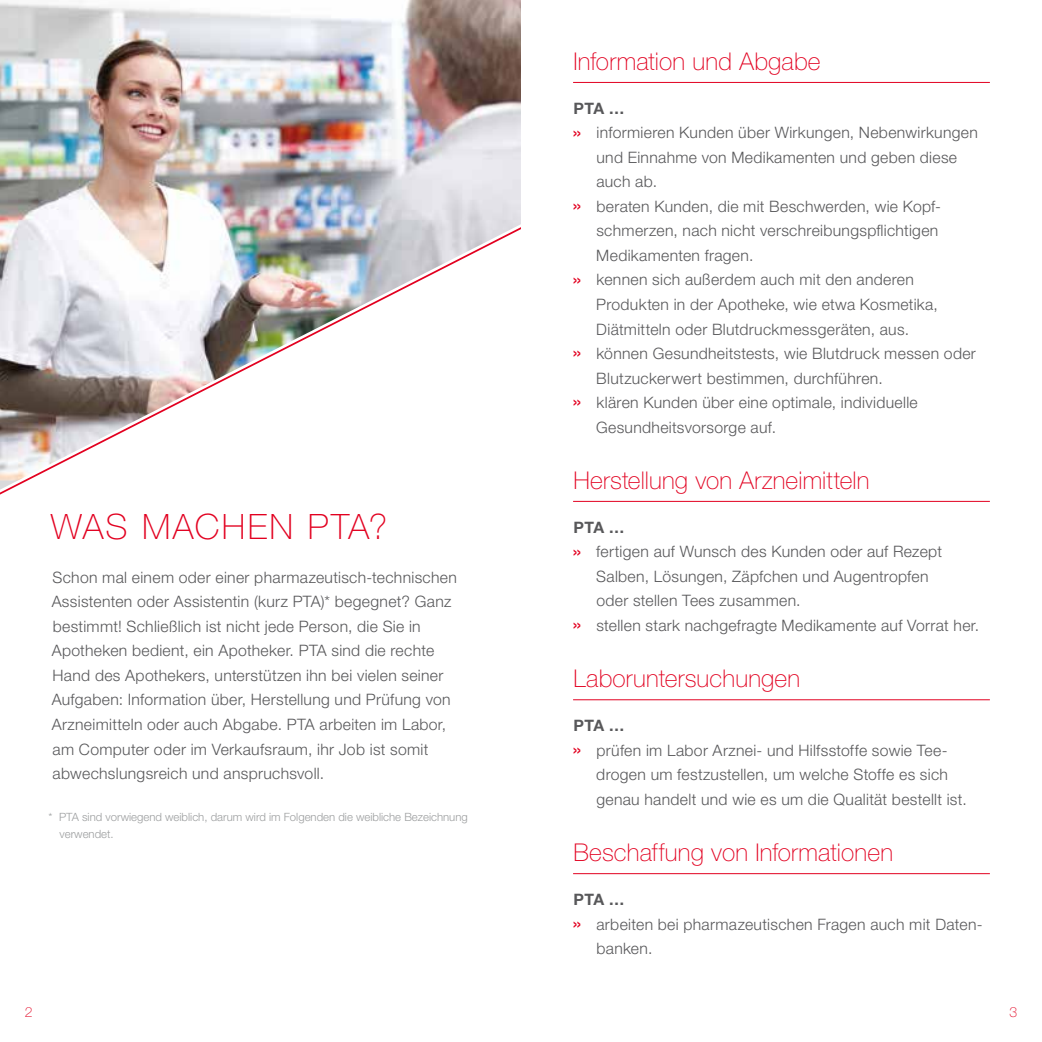
<style>
.page{position:relative;width:1042px;height:1042px;background:#fff}
.page>*{position:absolute;margin:0;border:0;box-sizing:border-box;transform-origin:0 0}
.t1{font:100 35px "Helvetica Neue LT Std";letter-spacing:.06em;color:#e20020}
.t2{font:100 24.5px "Helvetica Neue LT Std";letter-spacing:.01em;color:#e20020}
.t3{font:300 15.75px/24.5px "Helvetica Neue LT Std";letter-spacing:.02em;color:#58585a}
.t4{font:700 15.75px "Helvetica Neue LT Std";letter-spacing:-.005em;color:#58585a}
.t5{font:100 14px "Helvetica Neue LT Std";color:#e20020}
.t6{font:300 11.38px/17.5px "Helvetica Neue LT Std";color:#9c9e9f}
.s1{font-weight:400;font-size:19.25px;color:#e20020}
</style>
<div class="page">
<img style="left:0;top:0;width:521px;height:210px">
<svg style="left:0;top:210px;width:521px;height:7px"></svg>
<hr style="left:573px;top:82px;width:417px;height:1px;background:#e20020">
<hr style="left:573px;top:501px;width:417px;height:1px;background:#e20020">
<hr style="left:573px;top:699px;width:417px;height:1px;background:#e20020">
<hr style="left:573px;top:873px;width:417px;height:1px;background:#e20020">
<img style="left:0;top:217px;width:521px;height:278px">
<h1 class="t1" style="left:51px;top:506px;width:338px">WAS MACHEN PTA?</h1>
<p class="t3" style="left:52px;top:565px;width:407px">Schon mal einem oder einer pharmazeutisch-technischen Assistenten oder Assistentin (kurz PTA)* begegnet? Ganz bestimmt! Schließlich ist nicht jede Person, die Sie in Apotheken bedient, ein Apotheker. PTA sind die rechte Hand des Apothekers, unterstützen ihn bei vielen seiner Aufgaben: Information über, Herstellung und Prüfung von Arzneimitteln oder auch Abgabe. PTA arbeiten im Labor, am Computer oder im Verkaufsraum, ihr Job ist somit abwechslungsreich und anspruchsvoll.</p>
<p class="t6" style="left:60px;top:808px;width:410px;text-indent:-11px">* PTA sind vorwiegend weiblich, darum wird im Folgenden die weibliche Bezeichnung verwendet.</p>
<h2 class="t2" style="left:573px;top:47px;width:249px">Information und Abgabe</h2>
<p class="t4" style="left:573px;top:99px;width:53px">PTA …</p>
<p class="t3" style="left:572px;top:120px;width:407px"><span class="s1">»</span> informieren Kunden über Wirkungen, Nebenwirkungen</p>
<p class="t3" style="left:596px;top:145px;width:362px">und Einnahme von Medikamenten und geben diese</p>
<p class="t3" style="left:596px;top:169px;width:62px">auch ab.</p>
<p class="t3" style="left:572px;top:194px;width:370px"><span class="s1">»</span> beraten Kunden, die mit Beschwerden, wie Kopf-</p>
<p class="t3" style="left:596px;top:218px;width:343px">schmerzen, nach nicht verschreibungspflichtigen</p>
<p class="t3" style="left:596px;top:243px;width:159px">Medikamenten fragen.</p>
<p class="t3" style="left:572px;top:267px;width:343px"><span class="s1">»</span> kennen sich außerdem auch mit den anderen</p>
<p class="t3" style="left:596px;top:292px;width:343px">Produkten in der Apotheke, wie etwa Kosmetika,</p>
<p class="t3" style="left:596px;top:316px;width:314px">Diätmitteln oder Blutdruckmessgeräten, aus.</p>
<p class="t3" style="left:572px;top:341px;width:405px"><span class="s1">»</span> können Gesundheitstests, wie Blutdruck messen oder</p>
<p class="t3" style="left:596px;top:365px;width:288px">Blutzuckerwert bestimmen, durchführen.</p>
<p class="t3" style="left:572px;top:390px;width:347px"><span class="s1">»</span> klären Kunden über eine optimale, individuelle</p>
<p class="t3" style="left:596px;top:414px;width:181px">Gesundheitsvorsorge auf.</p>
<h2 class="t2" style="left:573px;top:466px;width:297px">Herstellung von Arzneimitteln</h2>
<p class="t4" style="left:573px;top:517px;width:53px">PTA …</p>
<p class="t3" style="left:572px;top:539px;width:371px"><span class="s1">»</span> fertigen auf Wunsch des Kunden oder auf Rezept</p>
<p class="t3" style="left:596px;top:564px;width:334px">Salben, Lösungen, Zäpfchen und Augentropfen</p>
<p class="t3" style="left:596px;top:588px;width:206px">oder stellen Tees zusammen.</p>
<p class="t3" style="left:572px;top:613px;width:408px"><span class="s1">»</span> stellen stark nachgefragte Medikamente auf Vorrat her.</p>
<h2 class="t2" style="left:573px;top:664px;width:228px">Laboruntersuchungen</h2>
<p class="t4" style="left:573px;top:716px;width:53px">PTA …</p>
<p class="t3" style="left:572px;top:737px;width:375px"><span class="s1">»</span> prüfen im Labor Arznei- und Hilfsstoffe sowie Tee-</p>
<p class="t3" style="left:596px;top:762px;width:353px">drogen um festzustellen, um welche Stoffe es sich</p>
<p class="t3" style="left:596px;top:786px;width:372px">genau handelt und wie es um die Qualität bestellt ist.</p>
<h2 class="t2" style="left:573px;top:838px;width:321px">Beschaffung von Informationen</h2>
<p class="t4" style="left:573px;top:890px;width:53px">PTA …</p>
<p class="t3" style="left:572px;top:911px;width:412px"><span class="s1">»</span> arbeiten bei pharmazeutischen Fragen auch mit Daten-</p>
<p class="t3" style="left:596px;top:936px;width:57px">banken.</p>
<p class="t5" style="left:25px;top:1004px;width:9px">2</p>
<p class="t5" style="left:1009px;top:1004px;width:9px">3</p>
</div>
